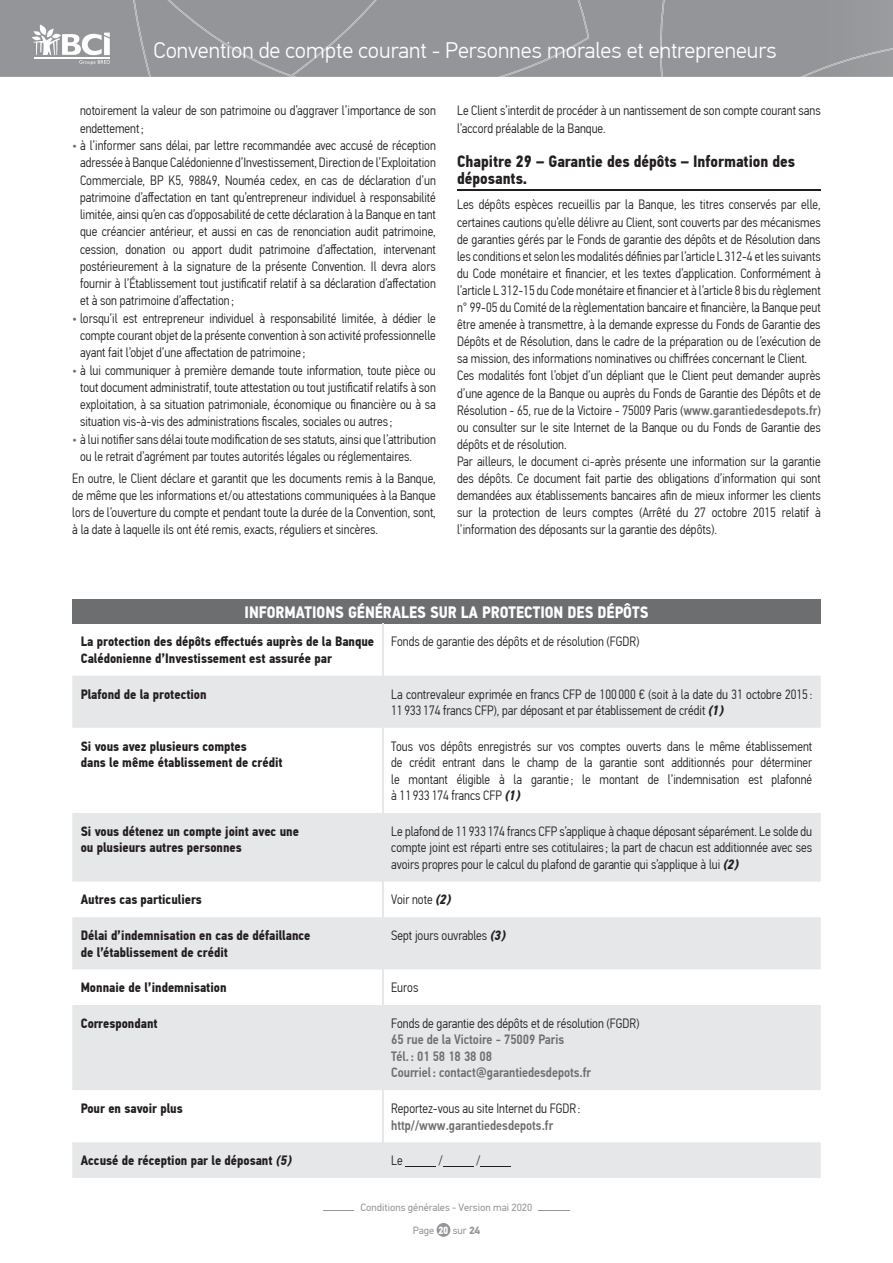
<style>
.page{position:relative;width:893px;height:1263px;background:#fff}
.page>*{position:absolute;margin:0;border:0;box-sizing:border-box;transform-origin:0 0}
.t1{font:300 22.5px "PF Din Text Pro";color:#fff}
.t2{font:700 16.5px/17.1px "PF Din Text Cond Pro";color:#231f20}
.t3{font:700 16.5px "PF Din Text Cond Pro";color:#fff}
.t4{font:300 13.5px/17.1px "PF Din Text Cond Pro";color:#231f20;text-align:justify}
.t5{font:700 13.5px/16.5px "PF Din Text Cond Pro";color:#231f20}
.t6{font:500 13.5px/16.5px "PF Din Text Cond Pro";color:#6d6e70}
.t7{font:10.5px "PF Din Text Pro";color:#939598}
.s1{color:#6d6e70}
.s2{font-weight:500;color:#6d6e70}
.s3{font-weight:700;font-style:italic}
.s4{font-style:italic}
.s5{font-family:"PF Din Text Cond Pro";font-weight:700;color:#fff}
.s6{font-weight:700}
</style>
<div class="page">
<div style="left:0;top:0;width:893px;height:77px;background:#939598"></div>
<div style="left:498px;top:0;width:91px;height:77px;background:#939598"></div>
<div style="left:131px;top:0;width:256px;height:77px;background:#939598"></div>
<svg style="left:659px;top:0;width:7px;height:77px"></svg>
<svg style="left:800px;top:48px;width:93px;height:29px;background:#989a9d"></svg>
<svg style="left:32px;top:25px;width:78px;height:40px"></svg>
<div style="left:437px;top:1223px;width:13px;height:14px;background:#939598;border-radius:50%"></div>
<hr style="left:323px;top:1210px;width:247px;height:1px;background:#939598">
<div style="left:355px;top:1203px;width:183px;height:10px;background:#fff"></div>
<hr style="left:457px;top:189px;width:364px;height:1px;background:#231f20">
<div style="left:72px;top:599px;width:749px;height:24px;background:#6d6e70"></div>
<svg style="left:72px;top:676px;width:749px;height:502px;fill:#e6e7e8"></svg>
<hr style="left:382px;top:623px;width:1px;height:555px;background:#e6e7e8">
<hr style="left:405px;top:1166px;width:31px;height:1px;background:#231f20">
<hr style="left:443px;top:1166px;width:30px;height:1px;background:#231f20">
<hr style="left:481px;top:1166px;width:30px;height:1px;background:#231f20">
<h1 class="t1" style="left:154px;top:42px;width:624px">Convention de compte courant - Personnes morales et entrepreneurs</h1>
<p class="t4" style="left:80px;top:103px;width:357px">notoirement la valeur de son patrimoine ou d’aggraver l’importance de son endettement ;</p>
<p class="t4" style="left:80px;top:138px;width:357px;text-indent:-8px"><span class="s1">•</span> à l’informer sans délai, par lettre recommandée avec accusé de réception adressée à Banque Calédonienne d’Investissement, Direction de l’Exploitation Commerciale, BP K5, 98849, Nouméa cedex, en cas de déclaration d’un patrimoine d’affectation en tant qu’entrepreneur individuel à responsabilité limitée, ainsi qu’en cas d’opposabilité de cette déclaration à la Banque en tant que créancier antérieur, et aussi en cas de renonciation audit patrimoine, cession, donation ou apport dudit patrimoine d’affectation, intervenant postérieurement à la signature de la présente Convention. Il devra alors fournir à l’Établissement tout justificatif relatif à sa déclaration d’affectation et à son patrimoine d’affectation ;</p>
<p class="t4" style="left:80px;top:311px;width:357px;text-indent:-8px"><span class="s1">•</span> lorsqu’il est entrepreneur individuel à responsabilité limitée, à dédier le compte courant objet de la présente convention à son activité professionnelle ayant fait l’objet d’une affectation de patrimoine ;</p>
<p class="t4" style="left:80px;top:363px;width:357px;text-indent:-8px"><span class="s1">•</span> à lui communiquer à première demande toute information, toute pièce ou tout document administratif, toute attestation ou tout justificatif relatifs à son exploitation, à sa situation patrimoniale, économique ou financière ou à sa situation vis-à-vis des administrations fiscales, sociales ou autres ;</p>
<p class="t4" style="left:80px;top:432px;width:357px;text-indent:-8px"><span class="s1">•</span> à lui notifier sans délai toute modification de ses statuts, ainsi que l’attribution ou le retrait d’agrément par toutes autorités légales ou réglementaires.</p>
<p class="t4" style="left:72px;top:470px;width:365px">En outre, le Client déclare et garantit que les documents remis à la Banque, de même que les informations et/ou attestations communiquées à la Banque lors de l’ouverture du compte et pendant toute la durée de la Convention, sont, à la date à laquelle ils ont été remis, exacts, réguliers et sincères.</p>
<p class="t4" style="left:457px;top:103px;width:365px">Le Client s’interdit de procéder à un nantissement de son compte courant sans l’accord préalable de la Banque.</p>
<p class="t2" style="left:457px;top:154px;width:339px">Chapitre 29 – Garantie des dépôts – Information des déposants.</p>
<p class="t4" style="left:457px;top:197px;width:365px;text-align:left">Les dépôts espèces recueillis par la Banque, les titres conservés par elle, certaines cautions qu’elle délivre au Client, sont couverts par des mécanismes de garanties gérés par le Fonds de garantie des dépôts et de Résolution dans les conditions et selon les modalités définies par l’article L 312-4 et les suivants du Code monétaire et financier, et les textes d’application. Conformément à l’article L 312-15 du Code monétaire et financier et à l’article 8 bis du règlement n° 99-05 du Comité de la règlementation bancaire et financière, la Banque peut être amenée à transmettre, à la demande expresse du Fonds de Garantie des Dépôts et de Résolution, dans le cadre de la préparation ou de l’exécution de sa mission, des informations nominatives ou chiffrées concernant le Client.<br>Ces modalités font l’objet d’un dépliant que le Client peut demander auprès d’une agence de la Banque ou auprès du Fonds de Garantie des Dépôts et de Résolution - 65, rue de la Victoire - 75009 Paris (<span class="s2">www.garantiedesdepots.fr</span>) ou consulter sur le site Internet de la Banque ou du Fonds de Garantie des dépôts et de résolution.<br>Par ailleurs, le document ci-après présente une information sur la garantie des dépôts. Ce document fait partie des obligations d’information qui sont demandées aux établissements bancaires afin de mieux informer les clients sur la protection de leurs comptes (Arrêté du 27 octobre 2015 relatif à l’information des déposants sur la garantie des dépôts).</p>
<p class="t3" style="left:245px;top:605px;width:405px">INFORMATIONS GÉNÉRALES SUR LA PROTECTION DES DÉPÔTS</p>
<p class="t5" style="left:81px;top:635px;width:295px">La protection des dépôts effectués auprès de la Banque<br>Calédonienne d’Investissement est assurée par</p>
<p class="t4" style="left:391px;top:634px;width:250px">Fonds de garantie des dépôts et de résolution (FGDR)</p>
<p class="t5" style="left:81px;top:687px;width:127px">Plafond de la protection</p>
<p class="t4" style="left:391px;top:687px;width:422px;line-height:16.5px">La contrevaleur exprimée en francs CFP de 100 000 € (soit à la date du 31 octobre 2015 :<br>11 933 174 francs CFP), par déposant et par établissement de crédit <span class="s3">(1)</span></p>
<p class="t5" style="left:81px;top:739px;width:203px">Si vous avez plusieurs comptes<br>dans le même établissement de crédit</p>
<p class="t4" style="left:391px;top:739px;width:422px;line-height:16.5px">Tous vos dépôts enregistrés sur vos comptes ouverts dans le même établissement de crédit entrant dans le champ de la garantie sont additionnés pour déterminer le montant éligible à la garantie ; le montant de l’indemnisation est plafonné à 11 933 174 francs CFP <span class="s3">(1)</span></p>
<p class="t5" style="left:81px;top:824px;width:220px">Si vous détenez un compte joint avec une ou plusieurs autres personnes</p>
<p class="t4" style="left:391px;top:824px;width:422px;line-height:16.5px">Le plafond de 11 933 174 francs CFP s’applique à chaque déposant séparément. Le solde du compte joint est réparti entre ses cotitulaires ; la part de chacun est additionnée avec ses avoirs propres pour le calcul du plafond de garantie qui s’applique à lui <span class="s3">(2)</span></p>
<p class="t5" style="left:81px;top:893px;width:123px">Autres cas particuliers</p>
<p class="t4" style="left:391px;top:892px;width:61px">Voir note <span class="s3">(2)</span></p>
<p class="t5" style="left:81px;top:928px;width:231px">Délai d’indemnisation en cas de défaillance de l’établissement de crédit</p>
<p class="t4" style="left:391px;top:928px;width:116px">Sept jours ouvrables <span class="s3">(3)</span></p>
<p class="t5" style="left:81px;top:980px;width:147px">Monnaie de l’indemnisation</p>
<p class="t4" style="left:391px;top:980px;width:29px">Euros</p>
<p class="t5" style="left:81px;top:1016px;width:78px">Correspondant</p>
<p class="t4" style="left:391px;top:1016px;width:250px">Fonds de garantie des dépôts et de résolution (FGDR)</p>
<p class="t6" style="left:391px;top:1033px;width:201px">65 rue de la Victoire - 75009 Paris<br>Tél. : 01 58 18 38 08<br>Courriel : contact@garantiedesdepots.fr</p>
<p class="t5" style="left:81px;top:1101px;width:103px">Pour en savoir plus</p>
<p class="t4" style="left:391px;top:1101px;width:191px">Reportez-vous au site Internet du FGDR :</p>
<p class="t6" style="left:391px;top:1118px;width:164px">http//www.garantiedesdepots.fr</p>
<p class="t5" style="left:81px;top:1153px;width:212px">Accusé de réception par le déposant <span class="s4">(5)</span></p>
<p class="t4" style="left:391px;top:1153px;width:13px">Le</p>
<p class="t4" style="left:438px;top:1153px;width:6px">/</p>
<p class="t4" style="left:476px;top:1153px;width:6px">/</p>
<p class="t7" style="left:360px;top:1203px;width:173px">Conditions générales - Version mai 2020</p>
<p class="t7" style="left:413px;top:1225px;width:69px">Page <span class="s5">20</span> sur <span class="s6">24</span></p>
</div>
